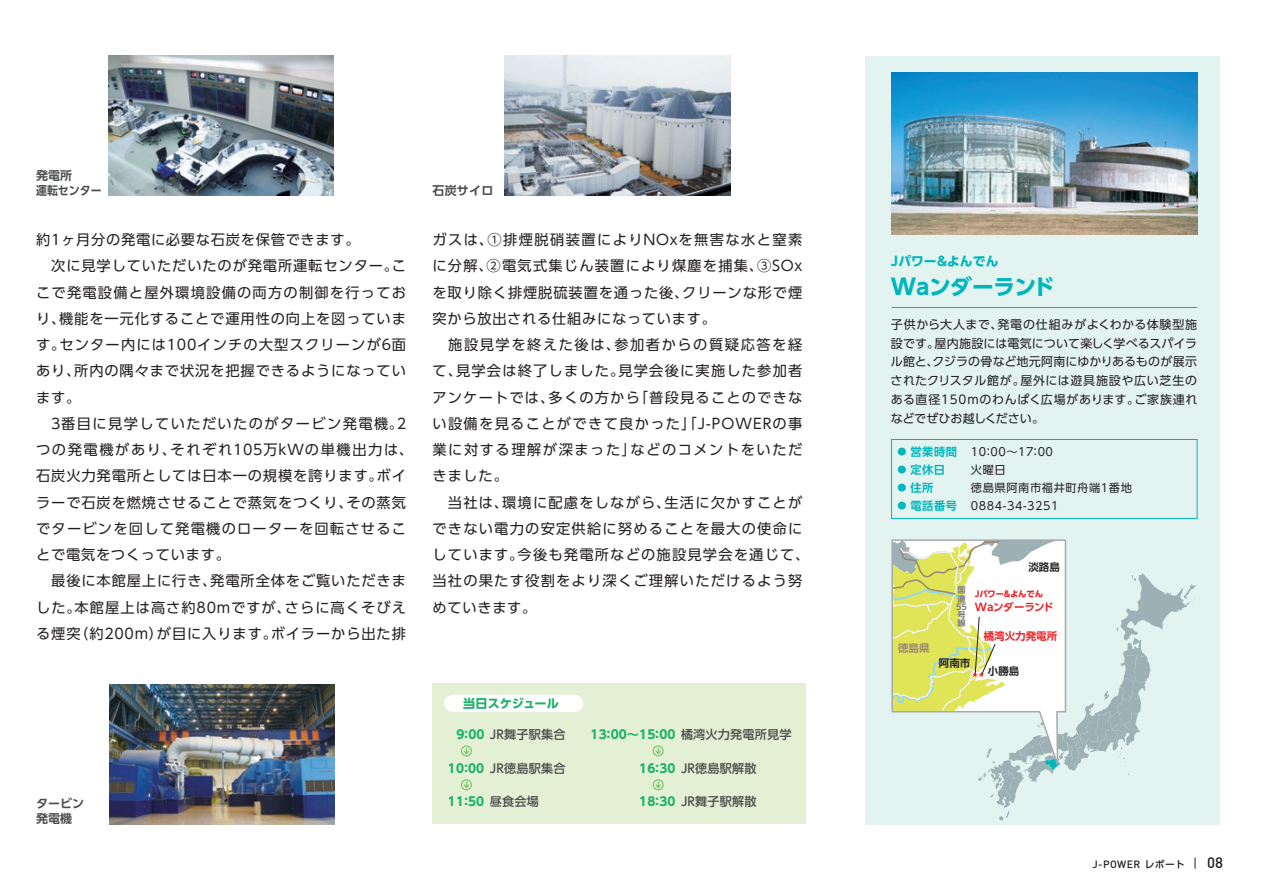
<style>
.page{position:relative;width:1263px;height:893px;background:#fff}
.page>*{position:absolute;margin:0;border:0;box-sizing:border-box;transform-origin:0 0}
.t1{font:700 21.75px "UD Shin Go Pro";letter-spacing:-.02em;color:#00b6bc}
.t2{font:500 15px "DIN";color:#231f20}
.t3{font:14.25px/26.2px "UD Shin Go Pro";letter-spacing:.06em;color:#231f20}
.t4{font:14.25px/26.2px "UD Shin Go Pro";letter-spacing:.08em;color:#231f20}
.t5{font:700 12.75px "UD Shin Go Pro";letter-spacing:.01em;color:#00b6bc}
.t6{font:500 12.15px "UD Shin Go Pro";letter-spacing:.015em;color:#4b4c4d}
.t7{font:700 12.15px "UD Shin Go Pro";letter-spacing:.015em;color:#1eb26a}
.t8{font:12px/18.8px "UD Shin Go Pro";letter-spacing:.05em;color:#231f20;text-align:justify}
.t9{font:700 12px/15px "UD Shin Go Pro De";color:#4b4c4d}
.t10{font:11.25px/18px "UD Shin Go Pro";letter-spacing:.05em;color:#231f20}
.t11{font:700 11.25px "UD Shin Go Pro De";letter-spacing:.05em;color:#00b6bc}
.t12{font:500 10.5px "DIN";letter-spacing:.04em;color:#231f20}
.t13{font:700 10.5px "UD Shin Go Pro De";color:#231f20}
.t14{font:700 10.5px "UD Shin Go Pro De";letter-spacing:-.025em;color:#ee1d23}
.t15{font:700 10.5px "UD Shin Go Pro De";color:#ee1d23}
.t16{font:700 10.5px "UD Shin Go Pro De";color:#998676}
.t17{font:700 8.25px "UD Shin Go Pro";letter-spacing:-.015em;color:#ee1d23}
.t18{font:700 8.25px/8.2px "UD Shin Go Pro De";color:#76787b}
.s1{font-weight:700;color:#1eb26a}
.s2{font-size:9px}
.s3{font-family:"UD Shin Go Pro";font-size:9.75px}
</style>
<div class="page">
<svg style="left:1195px;top:857px;width:1px;height:12px"></svg>
<img style="left:109px;top:684px;width:226px;height:140px">
<div style="left:432px;top:684px;width:374px;height:140px;background:#e4f0d4"></div>
<div style="left:444px;top:695px;width:139px;height:17px;background:#fff;border-radius:9px"></div>
<svg style="left:463px;top:748px;width:7px;height:8px"></svg>
<div style="left:461px;top:745px;width:11px;height:11px;border:1px solid #79c366;border-radius:50%"></div>
<svg style="left:463px;top:782px;width:7px;height:6px"></svg>
<div style="left:461px;top:779px;width:11px;height:11px;border:1px solid #79c366;border-radius:50%"></div>
<svg style="left:654px;top:782px;width:8px;height:7px"></svg>
<div style="left:653px;top:779px;width:11px;height:11px;border:1px solid #79c366;border-radius:50%"></div>
<svg style="left:654px;top:748px;width:8px;height:8px"></svg>
<div style="left:653px;top:745px;width:11px;height:11px;border:1px solid #79c366;border-radius:50%"></div>
<img style="left:108px;top:55px;width:226px;height:141px">
<img style="left:505px;top:55px;width:225px;height:141px">
<div style="left:865px;top:57px;width:355px;height:768px;background:#e3f3f0"></div>
<div style="left:891px;top:439px;width:306px;height:80px;border:1px solid #00b6bc"></div>
<hr style="left:891px;top:307px;width:306px;height:1px;background:#03b9bd">
<img style="left:892px;top:72px;width:305px;height:163px">
<svg style="left:891px;top:539px;width:305px;height:282px"></svg>
<p class="t9" style="left:36px;top:168px;width:67px">発電所<br>運転センター</p>
<p class="t9" style="left:432px;top:183px;width:62px">石炭サイロ</p>
<p class="t3" style="left:36px;top:226px;width:379px">約1ヶ月分の発電に必要な石炭を保管できます。<br>　次に見学していただいたのが発電所運転センター。ここで発電設備と屋外環境設備の両方の制御を行っており、機能を一元化することで運用性の向上を図っています。センター内には100インチの大型スクリーンが6面あり、所内の隅々まで状況を把握できるようになっています。<br>　3番目に見学していただいたのがタービン発電機。2つの発電機があり、それぞれ105万kWの単機出力は、石炭火力発電所としては日本一の規模を誇ります。ボイラーで石炭を燃焼させることで蒸気をつくり、その蒸気でタービンを回して発電機のローターを回転させることで電気をつくっています。<br>　最後に本館屋上に行き、発電所全体をご覧いただきました。本館屋上は高さ約80mですが、さらに高くそびえる煙突（約200m）が目に入ります。ボイラーから出た排</p>
<p class="t4" style="left:432px;top:226px;width:378px">ガスは、①排煙脱硝装置によりNOxを無害な水と窒素に分解、②電気式集じん装置により煤塵を捕集、③SOxを取り除く排煙脱硫装置を通った後、クリーンな形で煙突から放出される仕組みになっています。<br>　施設見学を終えた後は、参加者からの質疑応答を経て、見学会は終了しました。見学会後に実施した参加者アンケートでは、多くの方から「普段見ることのできない設備を見ることができて良かった」「J-POWERの事業に対する理解が深まった」などのコメントをいただきました。<br>　当社は、環境に配慮をしながら、生活に欠かすことができない電力の安定供給に努めることを最大の使命にしています。今後も発電所などの施設見学会を通じて、当社の果たす役割をより深くご理解いただけるよう努めていきます。</p>
<p class="t9" style="left:36px;top:796px;width:49px">タービン発電機</p>
<p class="t7" style="left:463px;top:693px;width:97px">当日スケジュール</p>
<p class="t6" style="left:456px;top:725px;width:111px"><span class="s1">9：00</span> JR舞子駅集合</p>
<p class="t7" style="left:448px;top:758px;width:38px">1 0：00</p>
<p class="t7" style="left:448px;top:791px;width:38px">1 1：50</p>
<p class="t6" style="left:490px;top:758px;width:77px">JR徳島駅集合</p>
<p class="t6" style="left:490px;top:791px;width:51px">昼食会場</p>
<p class="t6" style="left:681px;top:725px;width:112px">橘湾火力発電所見学</p>
<p class="t6" style="left:681px;top:758px;width:77px">JR徳島駅解散</p>
<p class="t6" style="left:681px;top:791px;width:77px">JR舞子駅解散</p>
<p class="t7" style="left:590px;top:725px;width:86px">13：00～15：00</p>
<p class="t7" style="left:639px;top:758px;width:38px">1 6：30</p>
<p class="t7" style="left:639px;top:791px;width:38px">1 8：30</p>
<p class="t5" style="left:891px;top:251px;width:109px">Jパワー&amp;よんでん</p>
<h1 class="t1" style="left:891px;top:269px;width:165px">Waンダーランド</h1>
<p class="t8" style="left:891px;top:315px;width:308px">子供から大人まで、発電の仕組みがよくわかる体験型施設です。屋内施設には電気について楽しく学べるスパイラル館と、クジラの骨など地元阿南にゆかりあるものが展示されたクリスタル館が。屋外には遊具施設や広い芝生のある直径150mのわんぱく広場があります。ご家族連れなどでぜひお越しください。</p>
<p class="t11" style="left:897px;top:443px;width:61px"><span class="s2">●</span> 営業時間</p>
<p class="t11" style="left:897px;top:461px;width:49px"><span class="s2">●</span> 定休日</p>
<p class="t11" style="left:897px;top:479px;width:37px"><span class="s2">●</span> 住所</p>
<p class="t11" style="left:897px;top:497px;width:61px"><span class="s2">●</span> 電話番号</p>
<p class="t10" style="left:971px;top:442px;width:162px">10：00～17：00<br>火曜日<br>徳島県阿南市福井町舟端1番地<br>0884-34-3251</p>
<p class="t13" style="left:1028px;top:559px;width:33px">淡路島</p>
<p class="t16" style="left:898px;top:640px;width:33px">徳島県</p>
<p class="t18" style="left:956px;top:586px;width:12px">国道<br>55号線</p>
<p class="t17" style="left:975px;top:587px;width:69px">Jパワー&amp;よんでん</p>
<p class="t14" style="left:975px;top:599px;width:80px">Waンダーランド</p>
<p class="t15" style="left:984px;top:627px;width:75px">橘湾火力発電所</p>
<p class="t13" style="left:939px;top:654px;width:33px">阿南市</p>
<p class="t13" style="left:988px;top:663px;width:33px">小勝島</p>
<p class="t12" style="left:1092px;top:857px;width:94px">J-POWER <span class="s3">レポート</span></p>
<p class="t2" style="left:1207px;top:853px;width:17px">08</p>
</div>
